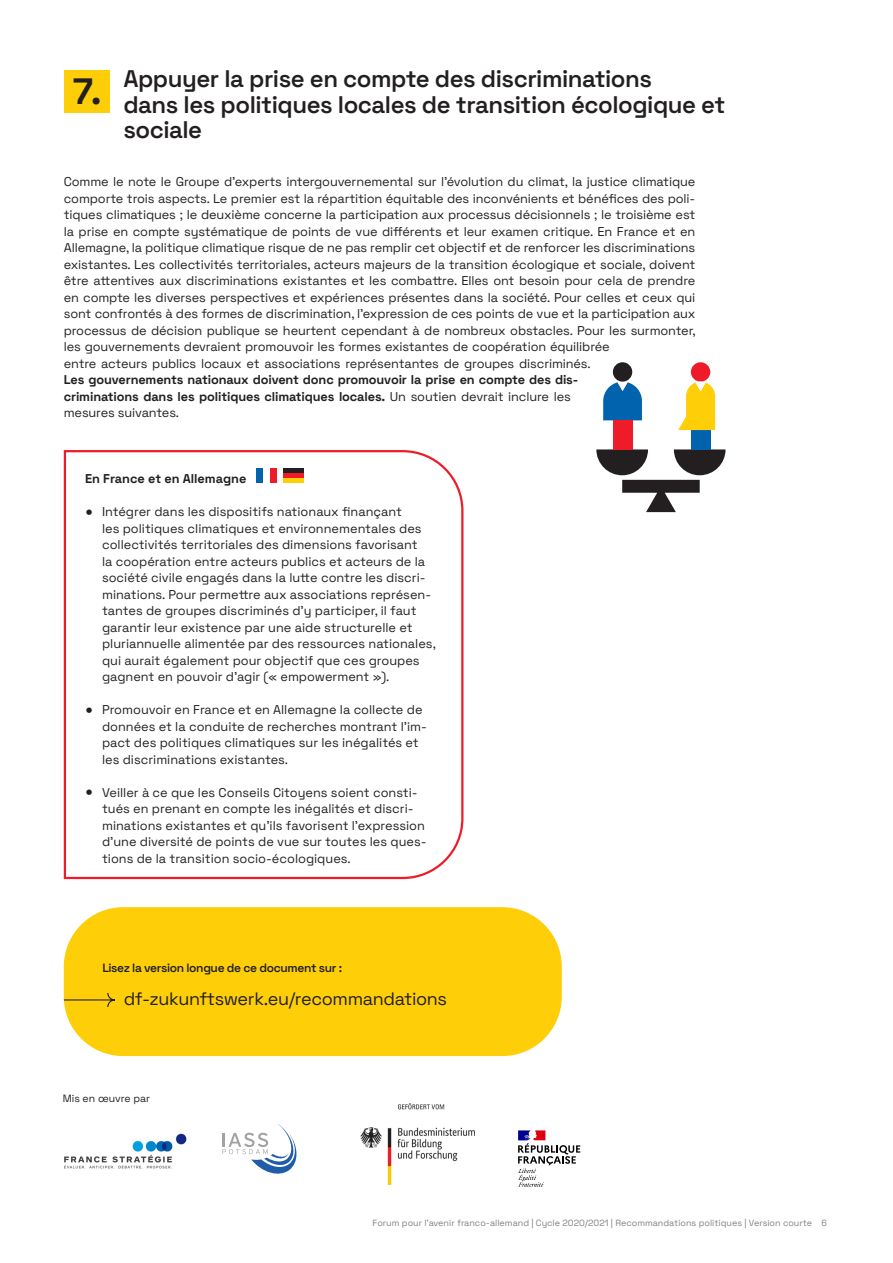
<style>
.page{position:relative;width:893px;height:1263px;background:#fff}
.page>*{position:absolute;margin:0;border:0;box-sizing:border-box;transform-origin:0 0}
.t1{font:700 36.6px "Space Grotesk";color:#231f20}
.t2{font:600 24px/25.5px "Space Grotesk";letter-spacing:-.02em;color:#231f20}
.t3{font:18px "Space Grotesk";letter-spacing:-.02em;color:#231f20}
.t4{font:12.75px/16.5px "Space Grotesk";letter-spacing:-.01em;color:#231f20}
.t5{font:700 12.75px/16.5px "Space Grotesk";letter-spacing:-.01em;color:#231f20}
.t6{font:600 12px "Space Grotesk";letter-spacing:-.03em;color:#231f20}
.t7{font:10.5px "Space Grotesk";color:#231f20}
.t8{font:9px "Space Grotesk";color:#808285}
.s1{font-weight:400}
.s2{font-size:22.5px}
</style>
<div class="page">
<div style="left:64px;top:70px;width:46px;height:42px;background:#fece08"></div>
<svg style="left:63px;top:450px;width:401px;height:430px"></svg>
<div style="left:256px;top:468px;width:7px;height:15px;background:#0163ae"></div>
<div style="left:263px;top:468px;width:7px;height:15px;background:#fff"></div>
<div style="left:270px;top:468px;width:7px;height:15px;background:#ee1c28"></div>
<div style="left:283px;top:478px;width:21px;height:5px;background:#fece08"></div>
<div style="left:283px;top:473px;width:21px;height:5px;background:#ee1c28"></div>
<div style="left:283px;top:468px;width:21px;height:5px;background:#231f20"></div>
<img style="left:64px;top:1133px;width:123px;height:36px">
<svg style="left:222px;top:1123px;width:74px;height:51px"></svg>
<img style="left:360px;top:1103px;width:114px;height:82px">
<svg style="left:518px;top:1130px;width:62px;height:57px"></svg>
<div style="left:64px;top:907px;width:498px;height:149px;background:#fece08;border-radius:60px"></div>
<svg style="left:64px;top:993px;width:51px;height:15px"></svg>
<svg style="left:596px;top:449px;width:129px;height:63px"></svg>
<svg style="left:603px;top:382px;width:39px;height:38px"></svg>
<div style="left:613px;top:362px;width:19px;height:20px;background:#231f20;border-radius:50%"></div>
<div style="left:613px;top:420px;width:19px;height:29px;background:#ee1c28"></div>
<div style="left:691px;top:430px;width:19px;height:19px;background:#0163ae"></div>
<div style="left:691px;top:362px;width:19px;height:20px;background:#ee1c28;border-radius:50%"></div>
<svg style="left:678px;top:382px;width:37px;height:48px"></svg>
<h1 class="t1" style="left:73px;top:64px;width:30px">7.</h1>
<h2 class="t2" style="left:123px;top:65px;width:603px">Appuyer la prise en compte des discriminations<br>dans les politiques locales de transition écologique et sociale</h2>
<p class="t4" style="left:64px;top:173px;width:633px">Comme le note le Groupe d'experts intergouvernemental sur l'évolution du climat, la justice climatique comporte trois aspects. Le premier est la répartition équitable des inconvénients et bénéfices des poli&shy;tiques climatiques ; le deuxième concerne la participation aux processus décisionnels ; le troisième est la prise en compte systématique de points de vue différents et leur examen critique. En France et en Allemagne, la politique climatique risque de ne pas remplir cet objectif et de renforcer les discriminations existantes. Les collectivités territoriales, acteurs majeurs de la transition écologique et sociale, doivent être attentives aux discriminations existantes et les combattre. Elles ont besoin pour cela de prendre en compte les diverses perspectives et expériences présentes dans la société. Pour celles et ceux qui sont confrontés à des formes de discrimination, l’expression de ces points de vue et la participation aux processus de décision publique se heurtent cependant à de nombreux obstacles. Pour les surmonter, les gouvernements devraient promouvoir les formes existantes de coopération équilibrée<br>entre acteurs publics locaux et associations représentantes de groupes discriminés.</p>
<p class="t5" style="left:64px;top:371px;width:516px">Les gouvernements nationaux doivent donc promouvoir la prise en compte des dis&shy;criminations dans les politiques climatiques locales. <span class="s1">Un soutien devrait inclure les mesures suivantes.</span></p>
<p class="t5" style="left:85px;top:470px;width:163px">En France et en Allemagne</p>
<p class="t4" style="left:102px;top:503px;width:335px;text-indent:-17px"><span class="s2">•</span> Intégrer dans les dispositifs nationaux finançant<br>les politiques climatiques et environnementales des collectivités territoriales des dimensions favorisant<br>la coopération entre acteurs publics et acteurs de la société civile engagés dans la lutte contre les discri&shy;minations. Pour permettre aux associations représen&shy;tantes de groupes discriminés d’y participer, il faut garantir leur existence par une aide structurelle et pluriannuelle alimentée par des ressources nationales, qui aurait également pour objectif que ces groupes gagnent en pouvoir d’agir (« empowerment »).</p>
<p class="t4" style="left:102px;top:701px;width:326px;text-indent:-17px"><span class="s2">•</span> Promouvoir en France et en Allemagne la collecte de données et la conduite de recherches montrant l'im&shy;pact des politiques climatiques sur les inégalités et les discriminations existantes.</p>
<p class="t4" style="left:102px;top:783px;width:326px;text-indent:-17px"><span class="s2">•</span> Veiller à ce que les Conseils Citoyens soient consti&shy;tués en prenant en compte les inégalités et discri&shy;minations existantes et qu’ils favorisent l’expression d’une diversité de points de vue sur toutes les ques&shy;tions de la transition socio-écologiques.</p>
<p class="t6" style="left:102px;top:959px;width:241px">Lisez la version longue de ce document sur :</p>
<h3 class="t3" style="left:124px;top:985px;width:325px">df-zukunftswerk.eu/recommandations</h3>
<p class="t7" style="left:63px;top:1091px;width:89px">Mis en œuvre par</p>
<p class="t8" style="left:373px;top:1216px;width:456px">Forum pour l'avenir franco-allemand | Cycle 2020/2021 | Recommandations politiques | Version courte 6</p>
</div>
